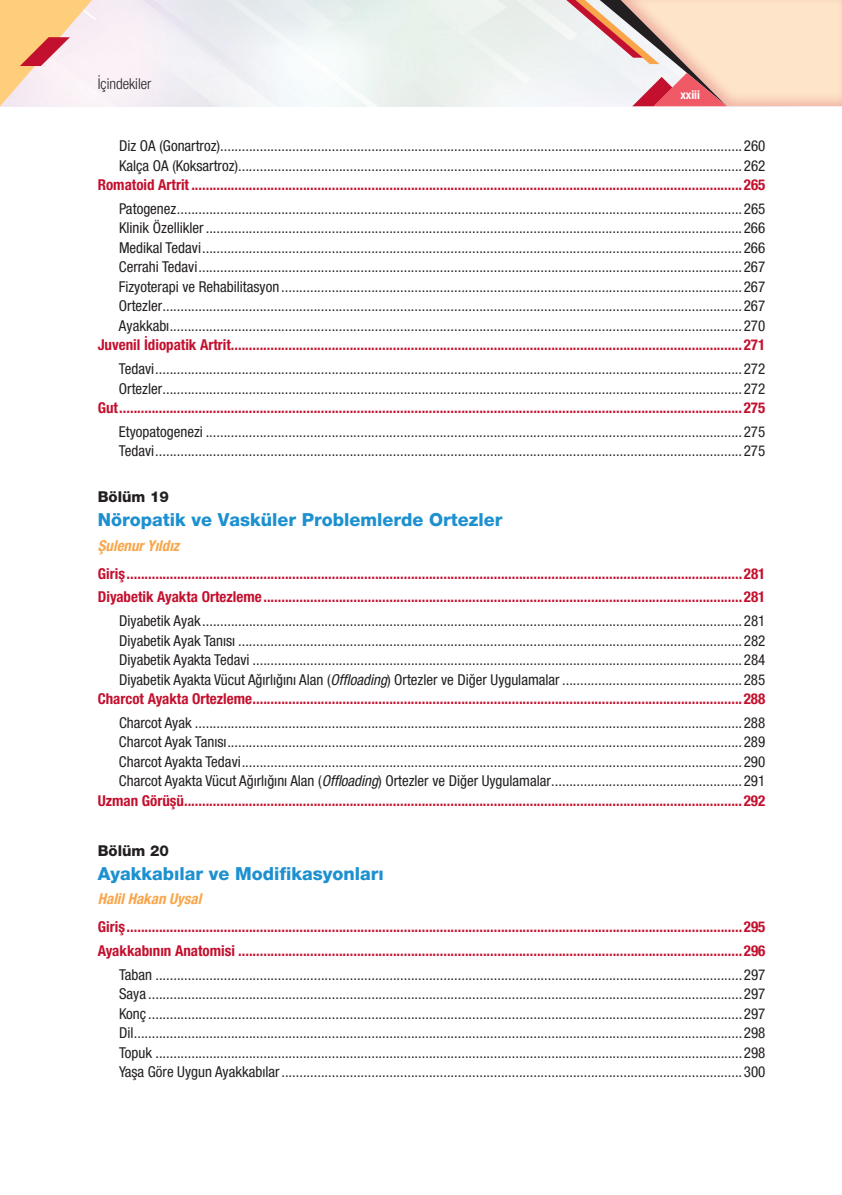
<style>
.page{position:relative;width:842px;height:1195px;background:#fff}
.page>*{position:absolute;margin:0;border:0;box-sizing:border-box;transform-origin:0 0}
.t1{font:800 18px "Helvetica Neu";color:#1d90d0}
.t2{font:15px/19.5px "Helvetica 57 Cn";color:#231f20;text-align:justify}
.t3{font:700 15px/23.7px "Helvetica 77 Cn";color:#c3102e}
.t4{font:italic 700 15px "Helvetica 77 Cn";color:#f9a64a}
.t5{font:800 15px "Helvetica Neu";color:#231f20}
.t6{font:15px "Helvetica 47 Lt Cn";color:#231f20}
.t7{font:700 12px "Helvetica 77 Cn";color:#fff}
.s1{font-style:italic}
</style>
<div class="page">
<div style="left:619px;top:0;width:223px;height:109px;background:#c3102e;opacity:.25"></div>
<svg style="left:566px;top:0;width:276px;height:106px"></svg>
<svg style="left:0;top:0;width:92px;height:106px"></svg>
<p class="t6" style="left:98px;top:75px;width:55px">İçindekiler</p>
<p class="t7" style="left:680px;top:87px;width:21px">xxiii</p>
<p class="t2" style="left:119px;top:136px;width:648px">Diz OA (Gonartroz).................................................................................................................................................260<br>Kalça OA (Koksartroz)............................................................................................................................................262</p>
<p class="t3" style="left:98px;top:173px;width:669px">Romatoid Artrit .........................................................................................................................................................265</p>
<p class="t2" style="left:119px;top:199px;width:648px">Patogenez.............................................................................................................................................................265<br>Klinik Özellikler.....................................................................................................................................................266<br>Medikal Tedavi......................................................................................................................................................266<br>Cerrahi Tedavi.......................................................................................................................................................267<br>Fizyoterapi ve Rehabilitasyon ................................................................................................................................267<br>Ortezler.................................................................................................................................................................267<br>Ayakkabı...............................................................................................................................................................270</p>
<p class="t3" style="left:98px;top:333px;width:669px">Juvenil İdiopatik Artrit..............................................................................................................................................271</p>
<p class="t2" style="left:119px;top:359px;width:648px">Tedavi...................................................................................................................................................................272<br>Ortezler.................................................................................................................................................................272</p>
<p class="t3" style="left:98px;top:396px;width:669px">Gut.............................................................................................................................................................................275</p>
<p class="t2" style="left:119px;top:422px;width:648px">Etyopatogenezi .....................................................................................................................................................275<br>Tedavi...................................................................................................................................................................275</p>
<p class="t5" style="left:98px;top:488px;width:73px">Bölüm 19</p>
<p class="t1" style="left:98px;top:509px;width:406px">Nöropatik ve Vasküler Problemlerde Ortezler</p>
<p class="t4" style="left:98px;top:536px;width:83px">Şulenur Yıldız</p>
<p class="t3" style="left:98px;top:561px;width:669px">Giriş...........................................................................................................................................................................281<br>Diyabetik Ayakta Ortezleme .....................................................................................................................................281</p>
<p class="t2" style="left:119px;top:611px;width:648px">Diyabetik Ayak......................................................................................................................................................281<br>Diyabetik Ayak Tanısı ............................................................................................................................................282<br>Diyabetik Ayakta Tedavi ........................................................................................................................................284<br>Diyabetik Ayakta Vücut Ağırlığını Alan (<span class="s1">Offloading</span>) Ortezler ve Diğer Uygulamalar ..................................................285</p>
<p class="t3" style="left:98px;top:687px;width:669px">Charcot Ayakta Ortezleme........................................................................................................................................288</p>
<p class="t2" style="left:119px;top:712px;width:648px">Charcot Ayak ........................................................................................................................................................288<br>Charcot Ayak Tanısı...............................................................................................................................................289<br>Charcot Ayakta Tedavi...........................................................................................................................................290<br>Charcot Ayakta Vücut Ağırlığını Alan (<span class="s1">Offloading</span>) Ortezler ve Diğer Uygulamalar.....................................................291</p>
<p class="t3" style="left:98px;top:788px;width:669px">Uzman Görüşü...........................................................................................................................................................292</p>
<p class="t5" style="left:98px;top:842px;width:73px">Bölüm 20</p>
<p class="t1" style="left:98px;top:863px;width:288px">Ayakkabılar ve Modifikasyonları</p>
<p class="t4" style="left:98px;top:890px;width:105px">Halil Hakan Uysal</p>
<p class="t3" style="left:98px;top:915px;width:669px">Giriş...........................................................................................................................................................................295<br>Ayakkabının Anatomisi ............................................................................................................................................296</p>
<p class="t2" style="left:119px;top:964px;width:648px">Taban ...................................................................................................................................................................297<br>Saya .....................................................................................................................................................................297<br>Konç .....................................................................................................................................................................297<br>Dil.........................................................................................................................................................................298<br>Topuk ...................................................................................................................................................................298<br>Yaşa Göre Uygun Ayakkabılar................................................................................................................................300</p>
</div>
